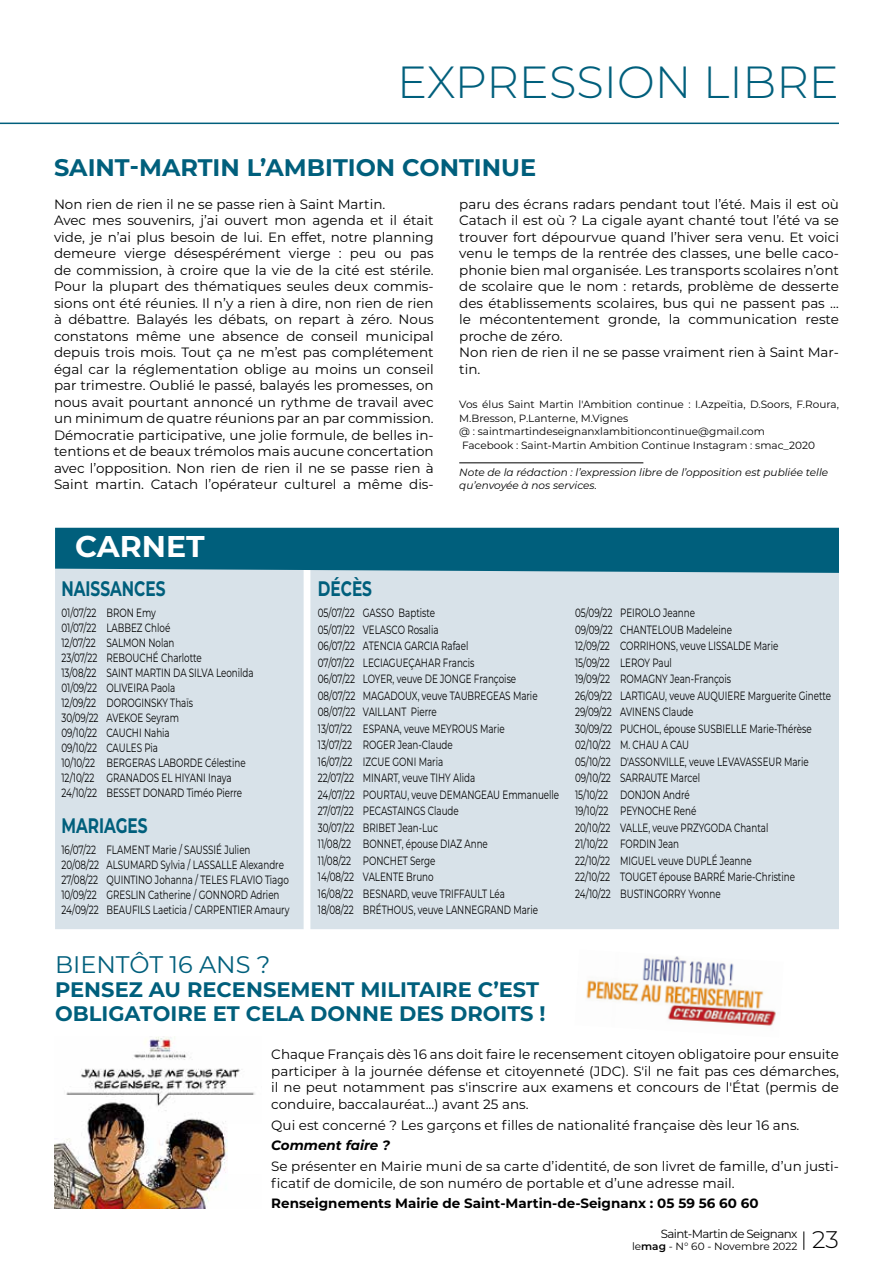
<style>
.page{position:relative;width:893px;height:1263px;background:#fff}
.page>*{position:absolute;margin:0;border:0;box-sizing:border-box;transform-origin:0 0}
.t1{font:300 45px "Montserrat";color:#005f7c}
.t2{font:700 30px "Montserrat";color:#fff}
.t3{font:700 24px "Montserrat";color:#005f7c}
.t4{font:24px "Montserrat";color:#005f7c}
.t5{font:300 24px "Montserrat";color:#000}
.t6{font:700 21px/24px "Montserrat";color:#005f7c}
.t7{font:700 21px "Montserrat";color:#005f7c;scale:.73 1}
.t8{font:13.5px/16.5px "Montserrat";color:#000}
.t9{font:700 13.5px "Montserrat";color:#000}
.t10{font:italic 700 13.5px "Montserrat";color:#000}
.t11{font:12px/16.5px "Montserrat";color:#000;scale:.73 1}
.t12{font:11.85px "Montserrat";letter-spacing:-.05em;color:#000}
.t13{font:10.5px/13.5px "Montserrat";color:#000}
.t14{font:italic 10.5px/13.5px "Montserrat";color:#000}
.s1{font-weight:600}
</style>
<div class="page">
<svg style="left:803px;top:1231px;width:1px;height:19px"></svg>
<hr style="left:0;top:123px;width:839px;height:1px;background:#005f7c">
<hr style="left:459px;top:462px;width:184px;height:1px;background:#000">
<div style="left:55px;top:573px;width:249px;height:356px;background:#d8e2e9"></div>
<div style="left:310px;top:573px;width:529px;height:356px;background:#d8e2e9"></div>
<div style="left:55px;top:528px;width:784px;height:45px;background:#005f7c"></div>
<img style="left:54px;top:1037px;width:201px;height:172px">
<div style="left:228px;top:1124px;width:40px;height:50px;background:#fff"></div>
<img style="left:586px;top:956px;width:190px;height:70px">
<h1 class="t1" style="left:397px;top:51px;width:443px">EXPRESSION LIBRE</h1>
<h3 class="t3" style="left:54px;top:150px;width:484px">SAINT-MARTIN L’AMBITION CONTINUE</h3>
<p class="t8" style="left:54px;top:195px;width:381px">Non rien de rien il ne se passe rien à Saint Martin.<br>Avec mes souvenirs, j’ai ouvert mon agenda et il était vide, je n’ai plus besoin de lui. En effet, notre planning demeure vierge désespérément vierge : peu ou pas de commission, à croire que la vie de la cité est stérile.<br>Pour la plupart des thématiques seules deux commis&shy;sions ont été réunies. Il n’y a rien à dire, non rien de rien à débattre. Balayés les débats, on repart à zéro. Nous constatons même une absence de conseil municipal depuis trois mois. Tout ça ne m’est pas complétement égal car la réglementation oblige au moins un conseil par trimestre. Oublié le passé, balayés les promesses, on nous avait pourtant annoncé un rythme de travail avec un minimum de quatre réunions par an par commission.<br>Démocratie participative, une jolie formule, de belles in&shy;tentions et de beaux trémolos mais aucune concertation avec l’opposition. Non rien de rien il ne se passe rien à Saint martin. Catach l’opérateur culturel a même dis-</p>
<p class="t8" style="left:459px;top:195px;width:381px">paru des écrans radars pendant tout l’été. Mais il est où Catach il est où ? La cigale ayant chanté tout l’été va se trouver fort dépourvue quand l’hiver sera venu. Et voici venu le temps de la rentrée des classes, une belle caco&shy;phonie bien mal organisée. Les transports scolaires n’ont de scolaire que le nom : retards, problème de desserte des établissements scolaires, bus qui ne passent pas … le mécontentement gronde, la communication reste proche de zéro.<br>Non rien de rien il ne se passe vraiment rien à Saint Mar&shy;tin.</p>
<p class="t13" style="left:459px;top:398px;width:381px">Vos élus Saint Martin l'Ambition continue : I.Azpeïtia, D.Soors, F.Roura, M.Bresson, P.Lanterne, M.Vignes<br>@ : saintmartindeseignanxlambitioncontinue@gmail.com<br>Facebook : Saint-Martin Ambition Continue Instagram : smac_2020</p>
<p class="t14" style="left:459px;top:465px;width:371px">Note de la rédaction : l’expression libre de l’opposition est publiée telle qu’envoyée à nos services.</p>
<h2 class="t2" style="left:75px;top:524px;width:131px">CARNET</h2>
<h3 class="t7" style="left:61px;top:573px;width:144px">NAISSANCES</h3>
<p class="t11" style="left:61px;top:605px;width:265px;line-height:15px">01/07/22 BRON Emy<br>01/07/22 LABBEZ Chloé<br>12/07/22 SALMON Nolan<br>23/07/22 REBOUCHÉ Charlotte<br>13/08/22 SAINT MARTIN DA SILVA Leonilda<br>01/09/22 OLIVEIRA Paola<br>12/09/22 DOROGINSKY Thaïs<br>30/09/22 AVEKOE Seyram<br>09/10/22 CAUCHI Nahia<br>09/10/22 CAULES Pia<br>10/10/22 BERGERAS LABORDE Célestine<br>12/10/22 GRANADOS EL HIYANI Inaya<br>24/10/22 BESSET DONARD Timéo Pierre</p>
<h3 class="t7" style="left:61px;top:810px;width:120px">MARIAGES</h3>
<p class="t11" style="left:61px;top:842px;width:314px;line-height:15px">16/07/22 FLAMENT Marie / SAUSSIÉ Julien 20/08/22 ALSUMARD Sylvia / LASSALLE Alexandre 27/08/22 QUINTINO Johanna / TELES FLAVIO Tiago 10/09/22 GRESLIN Catherine / GONNORD Adrien 24/09/22 BEAUFILS Laeticia / CARPENTIER Amaury</p>
<h3 class="t7" style="left:318px;top:573px;width:76px">DÉCÈS</h3>
<p class="t11" style="left:318px;top:604px;width:332px">05/07/22 GASSO Baptiste<br>05/07/22 VELASCO Rosalia<br>06/07/22 ATENCIA GARCIA Rafael<br>07/07/22 LECIAGUEÇAHAR Francis<br>06/07/22 LOYER, veuve DE JONGE Françoise<br>08/07/22 MAGADOUX, veuve TAUBREGEAS Marie<br>08/07/22 VAILLANT Pierre<br>13/07/22 ESPANA, veuve MEYROUS Marie<br>13/07/22 ROGER Jean-Claude<br>16/07/22 IZCUE GONI Maria<br>22/07/22 MINART, veuve TIHY Alida<br>24/07/22 POURTAU, veuve DEMANGEAU Emmanuelle<br>27/07/22 PECASTAINGS Claude<br>30/07/22 BRIBET Jean-Luc<br>11/08/22 BONNET, épouse DIAZ Anne<br>11/08/22 PONCHET Serge<br>14/08/22 VALENTE Bruno<br>16/08/22 BESNARD, veuve TRIFFAULT Léa<br>18/08/22 BRÉTHOUS, veuve LANNEGRAND Marie</p>
<p class="t11" style="left:575px;top:604px;width:352px">05/09/22 PEIROLO Jeanne<br>09/09/22 CHANTELOUB Madeleine<br>12/09/22 CORRIHONS, veuve LISSALDE Marie<br>15/09/22 LEROY Paul<br>19/09/22 ROMAGNY Jean-François<br>26/09/22 LARTIGAU, veuve AUQUIERE Marguerite Ginette 29/09/22 AVINENS Claude<br>30/09/22 PUCHOL, épouse SUSBIELLE Marie-Thérèse 02/10/22 M. CHAU A CAU<br>05/10/22 D'ASSONVILLE, veuve LEVAVASSEUR Marie 09/10/22 SARRAUTE Marcel<br>15/10/22 DONJON André<br>19/10/22 PEYNOCHE René<br>20/10/22 VALLE, veuve PRZYGODA Chantal<br>21/10/22 FORDIN Jean<br>22/10/22 MIGUEL veuve DUPLÉ Jeanne<br>22/10/22 TOUGET épouse BARRÉ Marie-Christine 24/10/22 BUSTINGORRY Yvonne</p>
<h3 class="t4" style="left:55px;top:948px;width:217px">BIENTÔT 16 ANS ?</h3>
<h3 class="t6" style="left:55px;top:976px;width:492px">PENSEZ AU RECENSEMENT MILITAIRE C’EST<br>OBLIGATOIRE ET CELA DONNE DES DROITS !</h3>
<p class="t8" style="left:271px;top:1046px;width:569px;text-align:justify">Chaque Français dès 16 ans doit faire le recensement citoyen obligatoire pour ensuite participer à la journée défense et citoyenneté (JDC). S'il ne fait pas ces démarches, il ne peut notamment pas s'inscrire aux examens et concours de l'État (permis de conduire, baccalauréat...) avant 25 ans.</p>
<p class="t8" style="left:271px;top:1116px;width:530px">Qui est concerné ? Les garçons et filles de nationalité française dès leur 16 ans.</p>
<p class="t10" style="left:271px;top:1136px;width:120px">Comment faire ?</p>
<p class="t8" style="left:271px;top:1157px;width:569px">Se présenter en Mairie muni de sa carte d’identité, de son livret de famille, d’un justi&shy;ficatif de domicile, de son numéro de portable et d’une adresse mail.</p>
<p class="t9" style="left:271px;top:1194px;width:489px">Renseignements Mairie de Saint-Martin-de-Seignanx : 05 59 56 60 60</p>
<p class="t12" style="left:661px;top:1226px;width:138px">Saint-Martin de Seignanx</p>
<p class="t13" style="left:632px;top:1239px;width:167px">le<span class="s1">mag</span> - N° 60 - Novembre 2022</p>
<h3 class="t5" style="left:812px;top:1223px;width:28px">23</h3>
</div>
